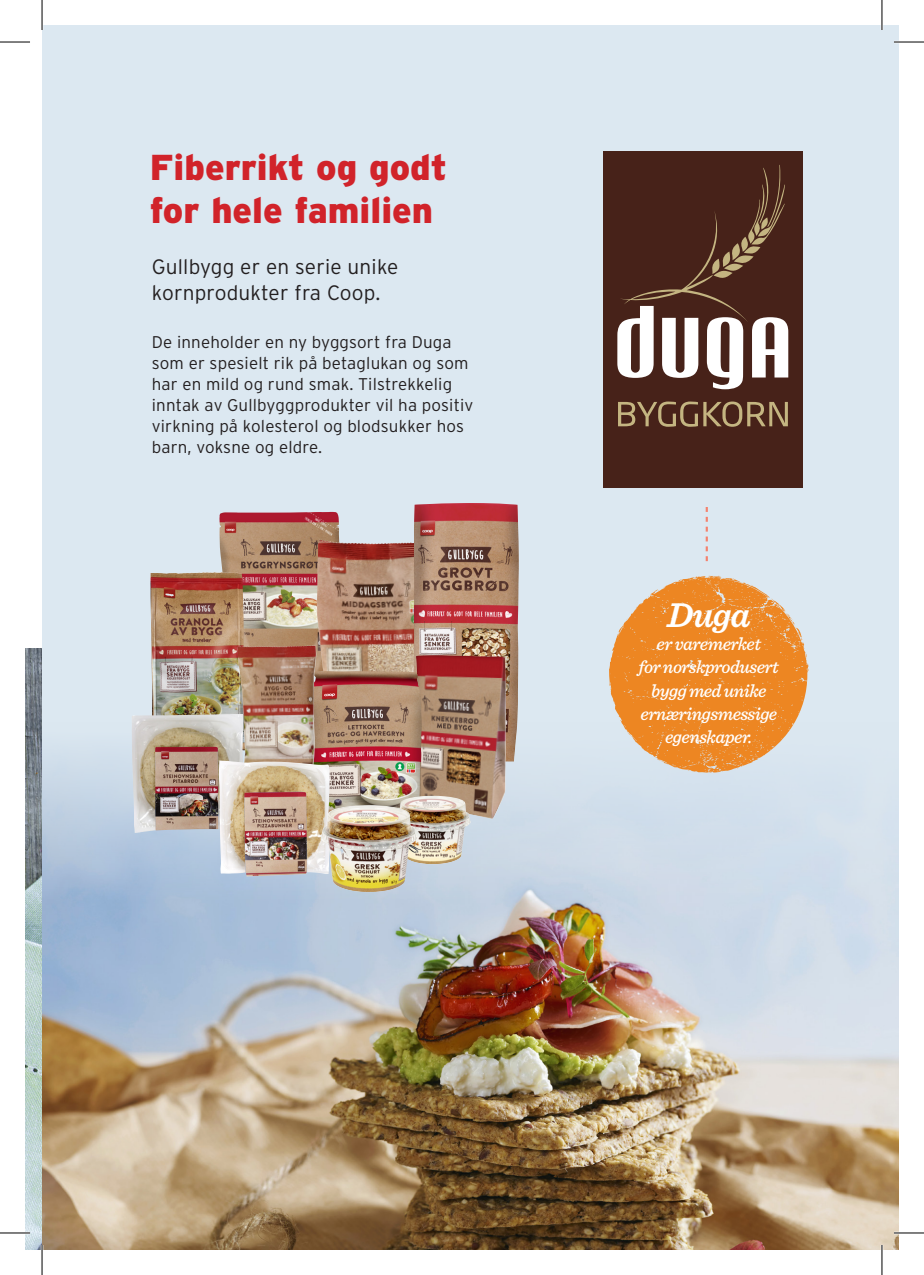
<style>
.page{position:relative;width:924px;height:1275px;background:#fff}
.page>*{position:absolute;margin:0;border:0;box-sizing:border-box;transform-origin:0 0}
.t1{font:900 36px/43.2px "Interstate RES";color:#d1232a}
.t2{font:italic 600 36px "Sentinel";color:#fff}
.t3{font:300 20.8px/26px "Interstate RES";letter-spacing:.01em;color:#231f20}
.t4{font:italic 500 18.4px/23px "Sentinel";letter-spacing:-.03em;color:#fff;text-align:center}
.t5{font:300 17px/21.2px "Interstate RES";letter-spacing:.01em;color:#231f20}
</style>
<div class="page">
<img style="left:25px;top:649px;width:17px;height:601px">
<div style="left:42px;top:25px;width:856px;height:1225px;background:#dce8f1"></div>
<img style="left:42px;top:755px;width:856px;height:495px">
<div style="left:602px;top:151px;width:200px;height:336px;background:#472219"></div>
<svg style="left:618px;top:401px;width:79px;height:26px"></svg>
<svg style="left:703px;top:401px;width:84px;height:26px"></svg>
<svg style="left:617px;top:165px;width:170px;height:224px"></svg>
<svg style="left:608px;top:575px;width:200px;height:197px"></svg>
<img style="left:219px;top:512px;width:120px;height:159px">
<img style="left:316px;top:540px;width:97px;height:131px">
<img style="left:413px;top:503px;width:105px;height:259px">
<img style="left:415px;top:655px;width:91px;height:164px">
<img style="left:314px;top:671px;width:107px;height:134px">
<img style="left:150px;top:572px;width:95px;height:142px">
<img style="left:237px;top:645px;width:77px;height:115px">
<img style="left:131px;top:714px;width:112px;height:119px">
<img style="left:219px;top:760px;width:110px;height:116px">
<img style="left:394px;top:795px;width:76px;height:69px">
<img style="left:320px;top:805px;width:97px;height:88px">
<svg style="left:705px;top:507px;width:2px;height:54px"></svg>
<hr style="left:893px;top:41px;width:30px;height:2px;background:#fff">
<hr style="left:0;top:1231px;width:30px;height:3px;background:#fff">
<hr style="left:893px;top:1231px;width:30px;height:3px;background:#fff">
<hr style="left:41px;top:1245px;width:2px;height:30px;background:#fff">
<hr style="left:880px;top:0;width:2px;height:30px;background:#fff">
<hr style="left:880px;top:1245px;width:2px;height:30px;background:#fff">
<hr style="left:0;top:42px;width:30px;height:1px;background:#000">
<hr style="left:893px;top:42px;width:30px;height:1px;background:#000">
<hr style="left:0;top:1232px;width:30px;height:1px;background:#000">
<hr style="left:893px;top:1232px;width:30px;height:1px;background:#000">
<hr style="left:42px;top:0;width:1px;height:30px;background:#000">
<hr style="left:42px;top:1245px;width:1px;height:30px;background:#000">
<hr style="left:881px;top:0;width:1px;height:30px;background:#000">
<hr style="left:881px;top:1245px;width:1px;height:30px;background:#000">
<h1 class="t1" style="left:150px;top:144px;width:298px">Fiberrikt og godt for hele familien</h1>
<p class="t3" style="left:152px;top:254px;width:248px">Gullbygg er en serie unike kornprodukter fra Coop.</p>
<p class="t5" style="left:152px;top:331px;width:323px">De inneholder en ny byggsort fra Duga som er spesielt rik på betaglukan og som har en mild og rund smak. Tilstrekkelig inntak av Gullbyggprodukter vil ha positiv virkning på kolesterol og blodsukker hos barn, voksne og eldre.</p>
<h1 class="t2" style="left:666px;top:587px;width:85px">Duga</h1>
<p class="t4" style="left:638px;top:631px;width:142px">er varemerket<br>for norskprodusert bygg med unike ernæringsmessige egenskaper.</p>
</div>
